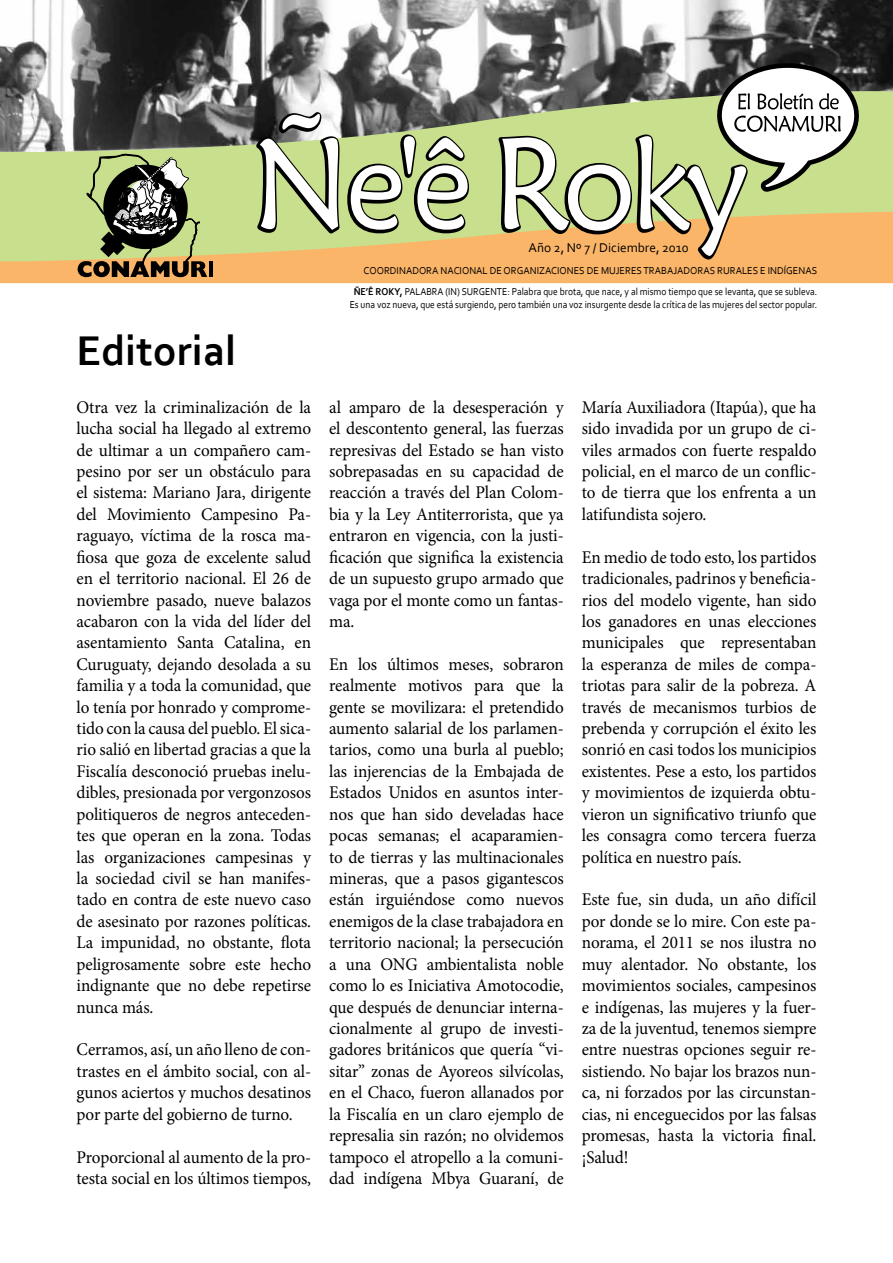
<style>
.page{position:relative;width:893px;height:1263px;background:#fff}
.page>*{position:absolute;margin:0;border:0;box-sizing:border-box;transform-origin:0 0}
.t1{font:700 43.5px "Corbel";color:#000}
.t2{font:17.85px/21.5px "Minion Pro";letter-spacing:-.005em;color:#000;text-align:justify;scale:.96 1}
.t3{font:13.35px "Corbel";color:#000}
.t4{font:10.5px/21px "Corbel";color:#000;text-align:right;scale:.95 1}
.t5{font:10.5px "Corbel";color:#000;scale:.9 1}
.s1{font-weight:700}
</style>
<div class="page">
<img style="left:0;top:0;width:893px;height:89px">
<svg style="left:0;top:89px;width:893px;height:122px"></svg>
<svg style="left:0;top:211px;width:893px;height:72px;fill:#fbb568"></svg>
<svg style="left:714px;top:63px;width:146px;height:130px"></svg>
<svg style="left:256px;top:112px;width:492px;height:147px;fill:#fbb568"></svg>
<svg style="left:260px;top:114px;width:486px;height:142px;fill:#c8df8e"></svg>
<svg style="left:426px;top:136px;width:39px;height:25px"></svg>
<svg style="left:78px;top:154px;width:129px;height:123px"></svg>
<hr style="left:209px;top:261px;width:3px;height:16px;background:#000">
<h1 class="t1" style="left:77px;top:324px;width:161px">Editorial</h1>
<p class="t2" style="left:77px;top:396px;width:246px">Otra vez la criminalización de la lucha social ha llegado al extremo de ultimar a un compañero cam&shy;pesino por ser un obstáculo para el sistema: Mariano Jara, dirigente del Movimiento Campesino Pa&shy;raguayo, víctima de la rosca ma&shy;fiosa que goza de excelente salud en el territorio nacional. El 26 de noviembre pasado, nueve balazos acabaron con la vida del líder del asentamiento Santa Catalina, en Curuguaty, dejando desolada a su familia y a toda la comunidad, que lo tenía por honrado y comprome&shy;tido con la causa del pueblo. El sica&shy;rio salió en libertad gracias a que la Fiscalía desconoció pruebas inelu&shy;dibles, presionada por vergonzosos politiqueros de negros anteceden&shy;tes que operan en la zona. Todas las organizaciones campesinas y la sociedad civil se han manifes&shy;tado en contra de este nuevo caso de asesinato por razones políticas.<br>La impunidad, no obstante, flota peligrosamente sobre este hecho indignante que no debe repetirse nunca más.</p>
<p class="t2" style="left:77px;top:1039px;width:246px">Cerramos, así, un año lleno de con&shy;trastes en el ámbito social, con al&shy;gunos aciertos y muchos desatinos por parte del gobierno de turno.</p>
<p class="t2" style="left:77px;top:1146px;width:246px">Proporcional al aumento de la pro&shy;testa social en los últimos tiempos,</p>
<p class="t3" style="left:529px;top:239px;width:161px">Año 2, Nº 7 / Diciembre, 2010</p>
<p class="t4" style="left:354px;top:260px;width:489px">COORDINADORA NACIONAL DE ORGANIZACIONES DE MUJERES TRABAJADORAS RURALES E INDÍGENAS<br><span class="s1">ÑE’Ê ROKY,</span> PALABRA (IN) SURGENTE: Palabra que brota, que nace, y al mismo tiempo que se levanta, que se subleva.</p>
<p class="t5" style="left:350px;top:298px;width:521px">Es una voz nueva, que está surgiendo, pero también una voz insurgente desde la crítica de las mujeres del sector popular.</p>
<p class="t2" style="left:329px;top:396px;width:246px">al amparo de la desesperación y el descontento general, las fuerzas represivas del Estado se han visto sobrepasadas en su capacidad de reacción a través del Plan Colom&shy;bia y la Ley Antiterrorista, que ya entraron en vigencia, con la justi&shy;ficación que significa la existencia de un supuesto grupo armado que vaga por el monte como un fantas&shy;ma.</p>
<p class="t2" style="left:329px;top:653px;width:246px">En los últimos meses, sobraron realmente motivos para que la gente se movilizara: el pretendido aumento salarial de los parlamen&shy;tarios, como una burla al pueblo; las injerencias de la Embajada de Estados Unidos en asuntos inter&shy;nos que han sido develadas hace pocas semanas; el acaparamien&shy;to de tierras y las multinacionales mineras, que a pasos gigantescos están irguiéndose como nuevos enemigos de la clase trabajadora en territorio nacional; la persecución a una ONG ambientalista noble como lo es Iniciativa Amotocodie, que después de denunciar interna&shy;cionalmente al grupo de investi&shy;gadores británicos que quería “vi&shy;sitar” zonas de Ayoreos silvícolas, en el Chaco, fueron allanados por la Fiscalía en un claro ejemplo de represalia sin razón; no olvidemos tampoco el atropello a la comuni&shy;dad indígena Mbya Guaraní, de</p>
<p class="t2" style="left:582px;top:396px;width:246px">María Auxiliadora (Itapúa), que ha sido invadida por un grupo de ci&shy;viles armados con fuerte respaldo policial, en el marco de un conflic&shy;to de tierra que los enfrenta a un latifundista sojero.</p>
<p class="t2" style="left:582px;top:546px;width:246px">En medio de todo esto, los partidos tradicionales, padrinos y beneficia&shy;rios del modelo vigente, han sido los ganadores en unas elecciones municipales que representaban la esperanza de miles de compa&shy;triotas para salir de la pobreza. A través de mecanismos turbios de prebenda y corrupción el éxito les sonrió en casi todos los municipios existentes. Pese a esto, los partidos y movimientos de izquierda obtu&shy;vieron un significativo triunfo que les consagra como tercera fuerza política en nuestro país.</p>
<p class="t2" style="left:582px;top:889px;width:246px">Este fue, sin duda, un año difícil por donde se lo mire. Con este pa&shy;norama, el 2011 se nos ilustra no muy alentador. No obstante, los movimientos sociales, campesinos e indígenas, las mujeres y la fuer&shy;za de la juventud, tenemos siempre entre nuestras opciones seguir re&shy;sistiendo. No bajar los brazos nun&shy;ca, ni forzados por las circunstan&shy;cias, ni enceguecidos por las falsas promesas, hasta la victoria final. ¡Salud!</p>
</div>
